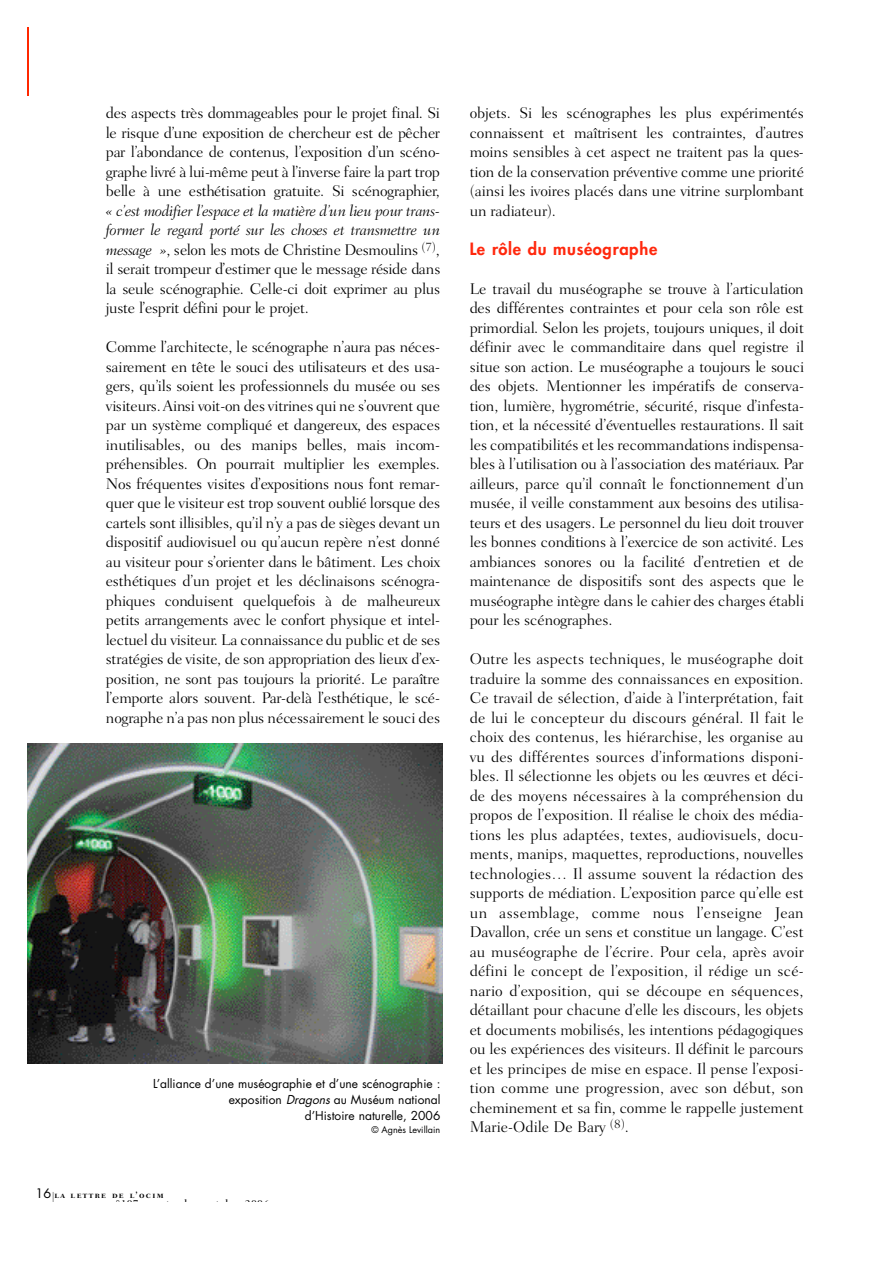
<style>
.page{position:relative;width:893px;height:1263px;background:#fff}
.page>*{position:absolute;margin:0;border:0;box-sizing:border-box;transform-origin:0 0}
.t1{font:800 16.5px "Futura";letter-spacing:.045em;color:#ff280d}
.t2{font:300 15.75px/19.5px "Fairfield LH";letter-spacing:-.005em;color:#000;text-align:justify}
.t3{font:12px/15.9px "Futura";color:#000;text-align:right}
.t4{font:9px "Fairfield LH Bold SC";letter-spacing:.145em;color:#000}
.t5{font:9px "Futura";color:#000}
.s1{font-style:italic}
.s2{font-family:"Futura";font-size:12.75px}
</style>
<div class="page">
<img style="left:27px;top:27px;width:2px;height:40px">
<img style="left:27px;top:67px;width:2px;height:29px">
<img style="left:27px;top:744px;width:415px;height:319px">
<p class="t2" style="left:106px;top:105px;width:335px">des aspects très dommageables pour le projet final. Si le risque d’une exposition de chercheur est de pêcher par l’abondance de contenus, l’exposition d’un scéno&shy;graphe livré à lui-même peut à l’inverse faire la part trop belle à une esthétisation gratuite. Si scénographier,</p>
<p class="t2" style="left:106px;top:202px;width:336px"><span class="s1">« c’est modifier l’espace et la matière d’un lieu pour trans&shy;former le regard porté sur les choses et transmettre un m e ssa g e »</span>, selon les mots de Christine Desmoulins <sup>(7</sup> <sup>)</sup>, il serait trompeur d’estimer que le message réside dans la seule scénographie. Celle-ci doit exprimer au plus juste l’esprit défini pour le projet.</p>
<p class="t2" style="left:106px;top:339px;width:336px">Comme l’architecte, le scénographe n’aura pas néces&shy;sairement en tête le souci des utilisateurs et des usa&shy;gers, qu’ils soient les professionnels du musée ou ses visiteurs. Ainsi voit-on des vitrines qui ne s’ouvrent que par un système compliqué et dangereux, des espaces inutilisables, ou des manips belles, mais incom&shy;préhensibles. On pourrait multiplier les exemples.<br>Nos fréquentes visites d’expositions nous font remar&shy;quer que le visiteur est trop souvent oublié lorsque des cartels sont illisibles, qu’il n’y a pas de sièges devant un dispositif audiovisuel ou qu’aucun repère n’est donné au visiteur pour s’orienter dans le bâtiment. Les choix esthétiques d’un projet et les déclinaisons scénogra&shy;phiques conduisent quelquefois à de malheureux petits arrangements avec le confort physique et intel&shy;lectuel du visiteur. La connaissance du public et de ses stratégies de visite, de son appropriation des lieux d’ex&shy;position, ne sont pas toujours la priorité. Le paraître l’emporte alors souvent. Pa r-delà l’esthétique, le scé&shy;nographe n’a pas non plus nécessairement le souci des</p>
<p class="t3" style="left:153px;top:1077px;width:289px">L’alliance d’une muséographie et d’une scénographie : exposition <span class="s1">Dragons</span> au Muséum national<br>d’Histoire naturelle, 2006</p>
<p class="t5" style="left:371px;top:1125px;width:70px">© Agnès Levillain</p>
<p class="t4" style="left:36px;top:1190px;width:129px"><span class="s2">16</span> la lettre de l’ocim</p>
<p class="t2" style="left:469px;top:105px;width:336px">objets. Si les scénographes les plus expérimentés connaissent et maîtrisent les contraintes, d’autres moins sensibles à cet aspect ne traitent pas la ques&shy;tion de la conservation préventive comme une priorité (ainsi les ivoires placés dans une vitrine surplombant un radiateur).</p>
<p class="t1" style="left:469px;top:240px;width:189px">Le rôle du muséographe</p>
<p class="t2" style="left:469px;top:280px;width:336px">Le travail du muséographe se trouve à l’articulation des différentes contraintes et pour cela son rôle est primordial. Selon les projets, toujours uniques, il doit définir avec le commanditaire dans quel registre il situe son action. Le muséographe a toujours le souci des objets. Mentionner les impératifs de conserva&shy;tion, lumière, hygrométrie, sécurité, risque d’infesta&shy;tion, et la nécessité d’éventuelles restaurations. Il sait les compatibilités et les recommandations indispensa&shy;bles à l’utilisation ou à l’association des matériaux. Pa r ailleurs, parce qu’il connaît le fonctionnement d’un musée, il veille constamment aux besoins des utilisa&shy;teurs et des usagers. Le personnel du lieu doit trouver les bonnes conditions à l’exercice de son activité. Les ambiances sonores ou la facilité d’entretien et de maintenance de dispositifs sont des aspects que le muséographe intègre dans le cahier des charges établi pour les scénographes.</p>
<p class="t2" style="left:469px;top:651px;width:336px">Outre les aspects techniques, le muséographe doit traduire la somme des connaissances en exposition.<br>Ce travail de sélection, d’aide à l’interprétation, fait de lui le concepteur du discours général. Il fait le choix des contenus, les hiérarchise, les organise au vu des différentes sources d’informations disponi&shy;bles. Il sélectionne les objets ou les œuvres et déci&shy;de des moyens nécessaires à la compréhension du propos de l’exposition. Il réalise le choix des média&shy;tions les plus adaptées, textes, audiovisuels, docu&shy;ments, manips, maquettes, reproductions, nouvelles technologies… Il assume souvent la rédaction des supports de médiation. L’exposition parce qu’elle est un assemblage, comme nous l’enseigne Jean Davallon, crée un sens et constitue un langage. C’est au muséographe de l’écrire. Pour cela, après avoir défini le concept de l’exposition, il rédige un scé&shy;nario d’exposition, qui se découpe en séquences, détaillant pour chacune d’elle les discours, les objets et documents mobilisés, les intentions pédagogiques ou les expériences des visiteurs. Il définit le parcours et les principes de mise en espace. Il pense l’exposi&shy;tion comme une progression, avec son début, son cheminement et sa fin, comme le rappelle justement Marie-Odile De Bary <sup>(8)</sup>.</p>
</div>
